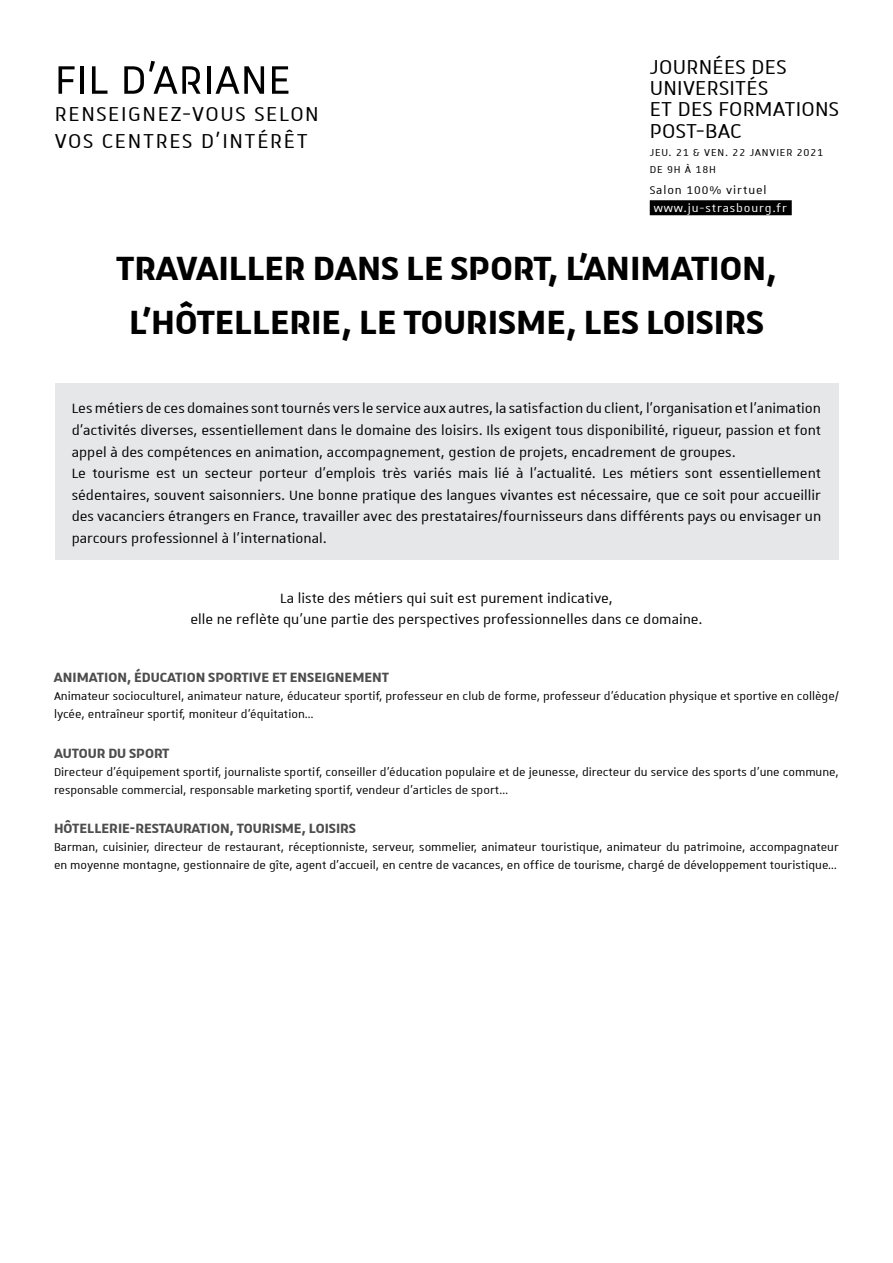
<style>
.page{position:relative;width:893px;height:1263px;background:#fff}
.page>*{position:absolute;margin:0;border:0;box-sizing:border-box;transform-origin:0 0}
.t1{font:54px "Unistra A";letter-spacing:.01em;color:#000}
.t2{font:700 45px/54px "Unistra A";color:#000}
.t3{font:27px/21.1px "Unistra A";letter-spacing:.01em;color:#000}
.t4{font:27px/27px "Unistra A";letter-spacing:.06em;color:#000}
.t5{font:18px/21.6px "Unistra A";color:#000}
.t6{font:700 18px "Unistra A";color:#4d4d4f}
.t7{font:15px/18px "Unistra A";color:#000}
.t8{font:15px "Unistra A";letter-spacing:.06em;color:#fff}
.t9{font:15px "Unistra A";letter-spacing:.06em;color:#000}
.t10{font:13.5px/16.2px "Unistra A";letter-spacing:.06em;color:#000}
</style>
<div class="page">
<div style="left:650px;top:200px;width:142px;height:15px;background:#000"></div>
<div style="left:55px;top:383px;width:783px;height:177px;background:#e6e7e8"></div>
<h1 class="t1" style="left:55px;top:52px;width:237px">FIL D’ARIANE</h1>
<h3 class="t4" style="left:55px;top:99px;width:266px">RENSEIGNEZ-VOUS SELON<br>VOS CENTRES D’INTÉRÊT</h3>
<h3 class="t3" style="left:650px;top:55px;width:191px">JOURNÉES DES<br>UNIVERSITÉS<br>ET DES FORMATIONS<br>POST-BAC</h3>
<p class="t10" style="left:650px;top:144px;width:175px">JEU. 21 &amp; VEN. 22 JANVIER 2021<br>DE 9H À 18H</p>
<p class="t9" style="left:650px;top:183px;width:118px">Salon 100% virtuel</p>
<p class="t8" style="left:654px;top:201px;width:135px">www.ju-strasbourg.fr</p>
<h2 class="t2" style="left:116px;top:239px;width:662px">TRAVAILLER DANS LE SPORT, L’ANIMATION,<br>L’HÔTELLERIE, LE TOURISME, LES LOISIRS</h2>
<p class="t5" style="left:72px;top:397px;width:751px">Les métiers de ces domaines sont tournés vers le service aux autres, la satisfaction du client, l’organisation et l’animation d’activités diverses, essentiellement dans le domaine des loisirs. Ils exigent tous disponibilité, rigueur, passion et font appel à des compétences en animation, accompagnement, gestion de projets, encadrement de groupes.<br>Le tourisme est un secteur porteur d’emplois très variés mais lié à l’actualité. Les métiers sont essentiellement sédentaires, souvent saisonniers. Une bonne pratique des langues vivantes est nécessaire, que ce soit pour accueillir des vacanciers étrangers en France, travailler avec des prestataires/fournisseurs dans différents pays ou envisager un parcours professionnel à l’international.</p>
<p class="t5" style="left:190px;top:587px;width:514px;text-align:center">La liste des métiers qui suit est purement indicative,<br>elle ne reflète qu’une partie des perspectives professionnelles dans ce domaine.</p>
<p class="t6" style="left:54px;top:667px;width:337px">ANIMATION, ÉDUCATION SPORTIVE ET ENSEIGNEMENT</p>
<p class="t7" style="left:54px;top:687px;width:786px">Animateur socioculturel, animateur nature, éducateur sportif, professeur en club de forme, professeur d’éducation physique et sportive en collège/ lycée, entraîneur sportif, moniteur d’équitation…</p>
<p class="t6" style="left:54px;top:743px;width:117px">AUTOUR DU SPORT</p>
<p class="t7" style="left:54px;top:762px;width:786px">Directeur d’équipement sportif, journaliste sportif, conseiller d’éducation populaire et de jeunesse, directeur du service des sports d’une commune, responsable commercial, responsable marketing sportif, vendeur d’articles de sport…</p>
<p class="t6" style="left:54px;top:818px;width:304px">HÔTELLERIE-RESTAURATION, TOURISME, LOISIRS</p>
<p class="t7" style="left:54px;top:838px;width:786px">Barman, cuisinier, directeur de restaurant, réceptionniste, serveur, sommelier, animateur touristique, animateur du patrimoine, accompagnateur en moyenne montagne, gestionnaire de gîte, agent d’accueil, en centre de vacances, en office de tourisme, chargé de développement touristique…</p>
</div>
